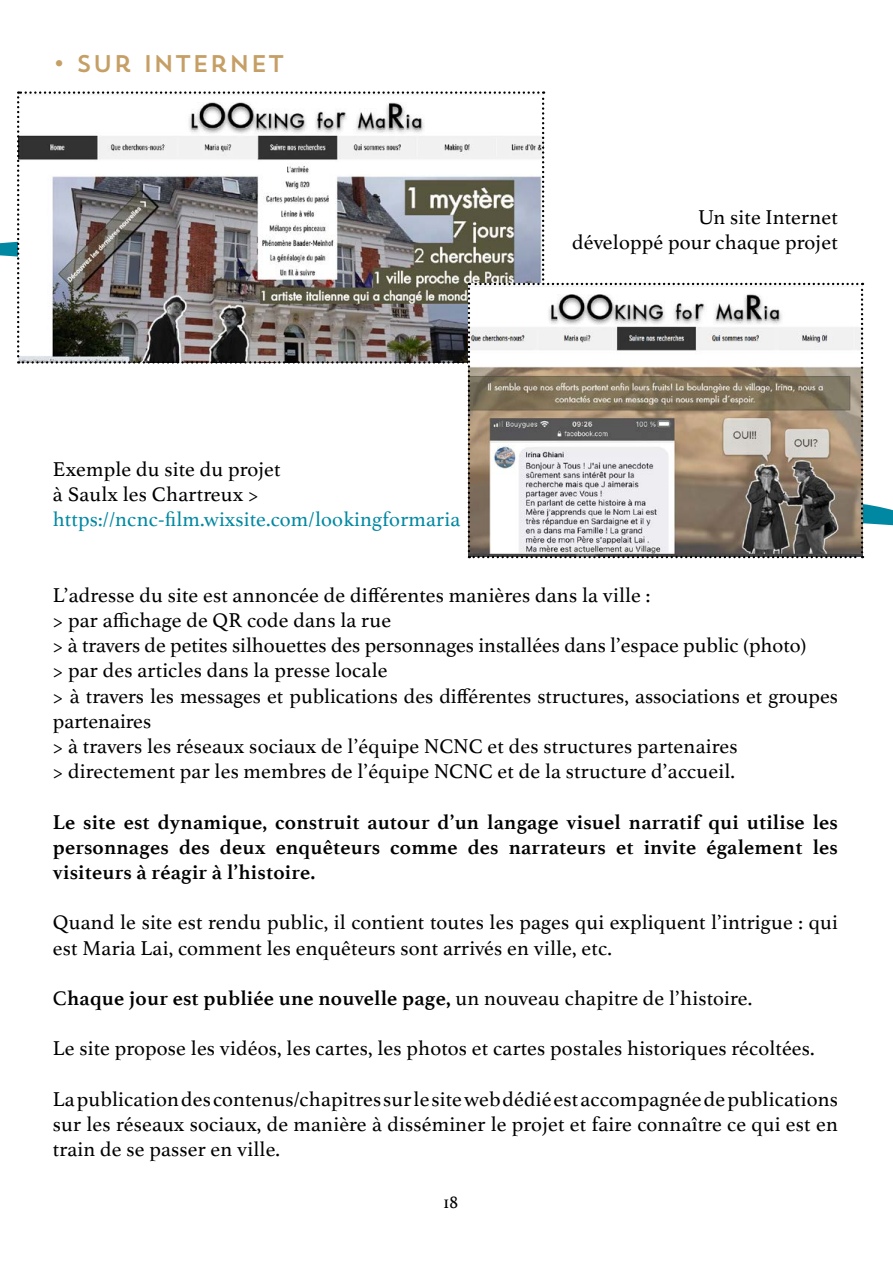
<style>
.page{position:relative;width:893px;height:1263px;background:#fff}
.page>*{position:absolute;margin:0;border:0;box-sizing:border-box;transform-origin:0 0}
.t1{font:24px "Trend Sans One";letter-spacing:.01em;color:#c59f65}
.t2{font:21px/25.2px "Athelas";letter-spacing:.01em;color:#000}
.t3{font:700 21px/25.2px "Athelas";letter-spacing:.01em;color:#000;text-align:justify}
.t4{font:21px "Athelas";letter-spacing:.01em;color:#0088a2}
.t5{font:18px "Athelas";color:#000}
.s1{font-weight:400}
</style>
<div class="page">
<svg style="left:0;top:91px;width:893px;height:467px"></svg>
<p class="t1" style="left:53px;top:49px;width:233px">• SUR INTERNET</p>
<p class="t2" style="left:53px;top:456px;width:229px">Exemple du site du projet à Saulx les Chartreux &gt;</p>
<p class="t4" style="left:53px;top:502px;width:409px">https://ncnc-film.wixsite.com/lookingformaria</p>
<p class="t2" style="left:572px;top:204px;width:267px;text-align:right">Un site Internet<br>développé pour chaque projet</p>
<p class="t2" style="left:53px;top:582px;width:786px">L’adresse du site est annoncée de différentes manières dans la ville :<br>&gt; par affichage de QR code dans la rue<br>&gt; à travers de petites silhouettes des personnages installées dans l’espace public (photo)<br>&gt; par des articles dans la presse locale<br>&gt; à travers les messages et publications des différentes structures, associations et groupes partenaires<br>&gt; à travers les réseaux sociaux de l’équipe NCNC et des structures partenaires<br>&gt; directement par les membres de l’équipe NCNC et de la structure d’accueil.</p>
<p class="t3" style="left:53px;top:808px;width:786px">Le site est dynamique, construit autour d’un langage visuel narratif qui utilise les personnages des deux enquêteurs comme des narrateurs et invite également les visiteurs à réagir à l’histoire.</p>
<p class="t2" style="left:53px;top:909px;width:786px">Quand le site est rendu public, il contient toutes les pages qui expliquent l’intrigue : qui est Maria Lai, comment les enquêteurs sont arrivés en ville, etc.</p>
<p class="t3" style="left:53px;top:985px;width:701px"><span class="s1">C</span>haque jour est publiée une nouvelle page, <span class="s1">un nouveau chapitre de l’histoire.</span></p>
<p class="t2" style="left:53px;top:1035px;width:763px">Le site propose les vidéos, les cartes, les photos et cartes postales historiques récoltées.</p>
<p class="t2" style="left:53px;top:1086px;width:786px;text-align:justify">La publication des contenus/chapitres sur le site web dédié est accompagnée de publications sur les réseaux sociaux, de manière à disséminer le projet et faire connaître ce qui est en train de se passer en ville.</p>
<p class="t5" style="left:444px;top:1187px;width:16px">18</p>
</div>
